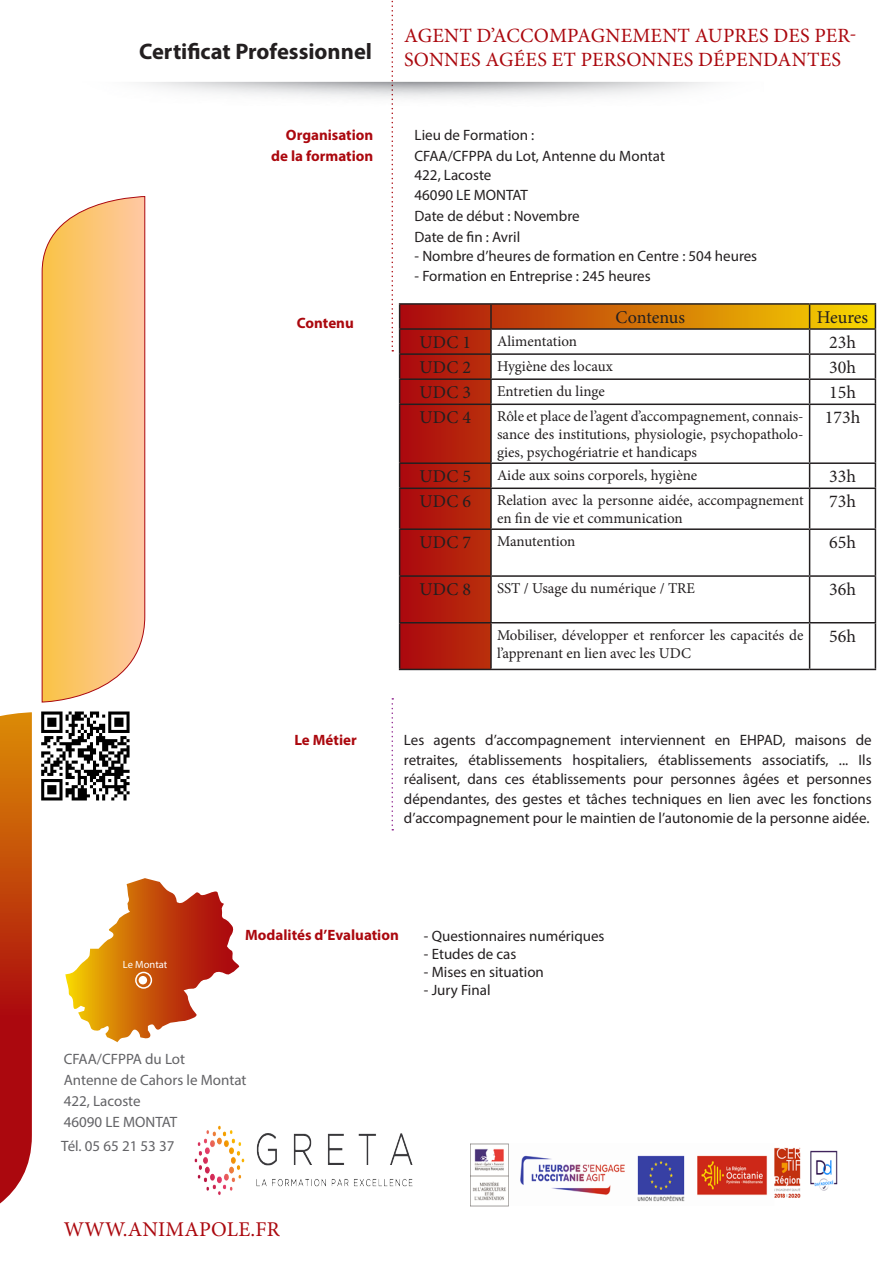
<style>
.page{position:relative;width:893px;height:1263px;background:#fff}
.page>*{position:absolute;margin:0;border:0;box-sizing:border-box;transform-origin:0 0}
.t1{font:700 22.5px "Myriad Pro";color:#231f20}
.t2{font:21px "Minion Pro";letter-spacing:.01em;color:#ab080e}
.t3{font:20.25px/24.3px "Minion Pro";letter-spacing:.01em;color:#ab080e}
.t4{font:18px "Minion Pro";color:#231f20}
.t5{font:15px/19.5px "Myriad Pro";color:#231f20}
.t6{font:15px/18px "Minion Pro";color:#231f20}
.t7{font:15px/21px "Myriad Pro";color:#636366}
.t8{font:700 15px "Myriad Pro";color:#ab080e}
.t9{font:10.5px "Myriad Pro";color:#fff}
</style>
<div class="page">
<hr style="left:399px;top:669px;width:92px;height:1px;background:#231f20">
<hr style="left:491px;top:669px;width:319px;height:1px;background:#231f20">
<hr style="left:810px;top:669px;width:66px;height:1px;background:#231f20">
<hr style="left:399px;top:303px;width:92px;height:2px;background:#231f20">
<hr style="left:491px;top:303px;width:319px;height:2px;background:#231f20">
<hr style="left:810px;top:303px;width:66px;height:2px;background:#231f20">
<svg style="left:399px;top:304px;width:477px;height:365px"></svg>
<hr style="left:490px;top:464px;width:2px;height:23px;background:#231f20">
<hr style="left:399px;top:487px;width:92px;height:2px;background:#231f20">
<hr style="left:399px;top:489px;width:1px;height:39px;background:#231f20">
<hr style="left:490px;top:489px;width:2px;height:39px;background:#231f20">
<hr style="left:399px;top:528px;width:92px;height:2px;background:#231f20">
<hr style="left:399px;top:530px;width:1px;height:45px;background:#231f20">
<hr style="left:490px;top:530px;width:2px;height:45px;background:#231f20">
<hr style="left:399px;top:575px;width:92px;height:2px;background:#231f20">
<hr style="left:399px;top:577px;width:1px;height:45px;background:#231f20">
<hr style="left:490px;top:577px;width:2px;height:45px;background:#231f20">
<hr style="left:399px;top:623px;width:1px;height:46px;background:#231f20">
<hr style="left:490px;top:623px;width:2px;height:46px;background:#231f20">
<svg style="left:391px;top:0;width:2px;height:351px"></svg>
<svg style="left:391px;top:698px;width:2px;height:132px"></svg>
<svg style="left:0;top:712px;width:32px;height:491px;background:#be3c16"></svg>
<svg style="left:41px;top:196px;width:104px;height:507px;background:#f8c582"></svg>
<img style="left:29px;top:711px;width:101px;height:98px">
<svg style="left:65px;top:878px;width:175px;height:164px"></svg>
<div style="left:139px;top:976px;width:8px;height:8px;background:#fff;border-radius:50%"></div>
<div style="left:135px;top:972px;width:17px;height:17px;border:2px solid #fff;border-radius:50%"></div>
<img style="left:194px;top:1125px;width:219px;height:70px">
<img style="left:471px;top:1143px;width:367px;height:63px">
<p class="t1" style="left:139px;top:37px;width:234px">Certificat Professionnel</p>
<p class="t8" style="left:286px;top:125px;width:89px">Organisation</p>
<p class="t8" style="left:271px;top:146px;width:104px">de la formation</p>
<p class="t8" style="left:297px;top:313px;width:58px">Contenu</p>
<p class="t8" style="left:294px;top:730px;width:64px">Le Métier</p>
<p class="t3" style="left:404px;top:23px;width:454px">AGENT D’ACCOMPAGNEMENT AUPRES DES PER-<br>SONNES AGÉES ET PERSONNES DÉPENDANTES</p>
<p class="t5" style="left:415px;top:124px;width:252px;line-height:21px">Lieu de Formation :<br>CFAA/CFPPA du Lot, Antenne du Montat</p>
<p class="t5" style="left:415px;top:165px;width:115px">422, Lacoste<br>46090 LE MONTAT</p>
<p class="t5" style="left:415px;top:205px;width:166px;line-height:21px">Date de début : Novembre<br>Date de fin : Avril</p>
<p class="t5" style="left:415px;top:246px;width:344px">- Nombre d’heures de formation en Centre : 504 heures</p>
<p class="t5" style="left:415px;top:266px;width:238px">- Formation en Entreprise : 245 heures</p>
<p class="t4" style="left:616px;top:305px;width:71px">Contenus</p>
<p class="t4" style="left:817px;top:305px;width:53px">Heures</p>
<p class="t4" style="left:420px;top:330px;width:53px">UDC 1</p>
<p class="t6" style="left:497px;top:332px;width:82px">Alimentation</p>
<p class="t4" style="left:829px;top:330px;width:28px">23h</p>
<p class="t4" style="left:420px;top:355px;width:53px">UDC 2</p>
<p class="t6" style="left:497px;top:357px;width:117px">Hygiène des locaux</p>
<p class="t4" style="left:829px;top:355px;width:28px">30h</p>
<p class="t4" style="left:420px;top:380px;width:53px">UDC 3</p>
<p class="t6" style="left:497px;top:382px;width:109px">Entretien du linge</p>
<p class="t4" style="left:829px;top:380px;width:28px">15h</p>
<p class="t4" style="left:420px;top:406px;width:53px">UDC 4</p>
<p class="t6" style="left:497px;top:407px;width:308px;text-align:justify">Rôle et place de l’agent d’accompagnement, connais&shy;sance des institutions, physiologie, psychopatholo&shy;gies, psychogériatrie et handicaps</p>
<p class="t4" style="left:825px;top:406px;width:37px">173h</p>
<p class="t4" style="left:420px;top:464px;width:53px">UDC 5</p>
<p class="t6" style="left:497px;top:466px;width:202px">Aide aux soins corporels, hygiène</p>
<p class="t4" style="left:829px;top:464px;width:28px">33h</p>
<p class="t4" style="left:420px;top:490px;width:53px">UDC 6</p>
<p class="t6" style="left:497px;top:491px;width:308px">Relation avec la personne aidée, accompagnement en fin de vie et communication</p>
<p class="t4" style="left:829px;top:490px;width:28px">73h</p>
<p class="t4" style="left:420px;top:530px;width:53px">UDC 7</p>
<p class="t6" style="left:497px;top:532px;width:80px">Manutention</p>
<p class="t4" style="left:829px;top:530px;width:28px">65h</p>
<p class="t4" style="left:420px;top:577px;width:53px">UDC 8</p>
<p class="t6" style="left:497px;top:579px;width:200px">SST / Usage du numérique / TRE</p>
<p class="t4" style="left:829px;top:577px;width:28px">36h</p>
<p class="t6" style="left:497px;top:626px;width:308px">Mobiliser, développer et renforcer les capacités de l’apprenant en lien avec les UDC</p>
<p class="t4" style="left:829px;top:624px;width:28px">56h</p>
<p class="t5" style="left:404px;top:730px;width:469px;text-align:justify">Les agents d’accompagnement interviennent en EHPAD, maisons de retraites, établissements hospitaliers, établissements associatifs, ... Ils réalisent, dans ces établissements pour personnes âgées et personnes dépendantes, des gestes et tâches techniques en lien avec les fonctions d’accompagnement pour le maintien de l’autonomie de la personne aidée.</p>
<p class="t9" style="left:123px;top:958px;width:46px">Le Montat</p>
<p class="t8" style="left:245px;top:925px;width:155px">Modalités d’Evaluation</p>
<p class="t5" style="left:424px;top:926px;width:182px">- Questionnaires numériques</p>
<p class="t5" style="left:424px;top:944px;width:94px">- Etudes de cas</p>
<p class="t5" style="left:424px;top:962px;width:122px">- Mises en situation</p>
<p class="t5" style="left:424px;top:980px;width:68px">- Jury Final</p>
<p class="t7" style="left:64px;top:1048px;width:123px">CFAA/CFPPA du Lot</p>
<p class="t7" style="left:64px;top:1069px;width:184px">Antenne de Cahors le Montat<br>422, Lacoste<br>46090 LE MONTAT</p>
<p class="t7" style="left:61px;top:1135px;width:115px">Tél. 05 65 21 53 37</p>
<p class="t2" style="left:64px;top:1215px;width:218px">WWW.ANIMAPOLE.FR</p>
</div>
